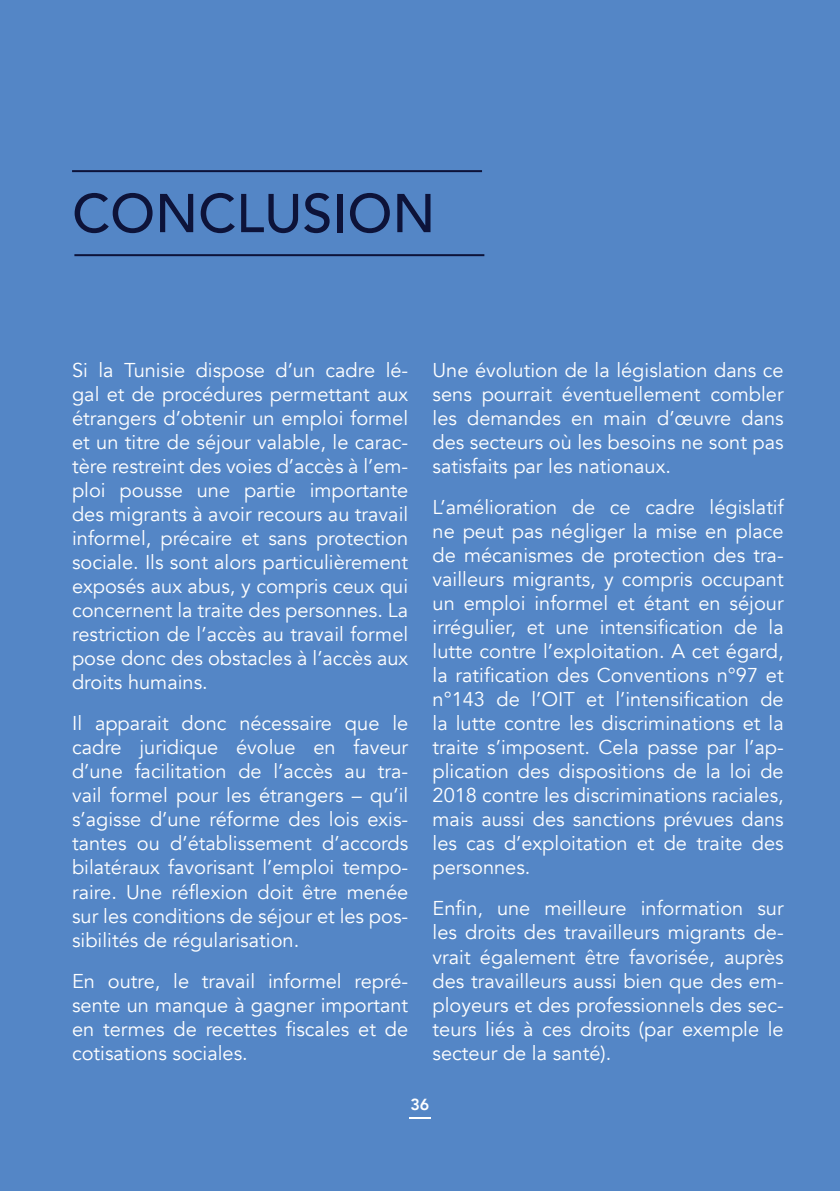
<style>
.page{position:relative;width:840px;height:1191px;background:#fff}
.page>*{position:absolute;margin:0;border:0;box-sizing:border-box;transform-origin:0 0}
.t1{font:500 54px "Avenir";color:#0d1339}
.t2{font:20px/24px "Avenir";color:#fff;text-align:justify}
.t3{font:800 16px "Avenir";color:#fff}
</style>
<div class="page">
<div style="left:0;top:0;width:839px;height:1191px;background:#5486c6"></div>
<hr style="left:74px;top:254px;width:410px;height:2px;background:#0d1339">
<hr style="left:72px;top:170px;width:410px;height:2px;background:#0d1339">
<hr style="left:409px;top:1117px;width:21px;height:2px;background:#fff">
<h1 class="t1" style="left:72px;top:167px;width:364px">CONCLUSION</h1>
<p class="t2" style="left:72px;top:359px;width:337px">Si la Tunisie dispose d’un cadre lé&shy;gal et de procédures permettant aux étrangers d’obtenir un emploi formel et un titre de séjour valable, le carac&shy;tère restreint des voies d’accès à l’em&shy;ploi pousse une partie importante des migrants à avoir recours au travail informel, précaire et sans protection sociale. Ils sont alors particulièrement exposés aux abus, y compris ceux qui concernent la traite des personnes. La restriction de l’accès au travail formel pose donc des obstacles à l’accès aux droits humains.</p>
<p class="t2" style="left:72px;top:712px;width:337px">Il apparait donc nécessaire que le cadre juridique évolue en faveur d’une facilitation de l’accès au tra&shy;vail formel pour les étrangers – qu’il s’agisse d’une réforme des lois exis&shy;tantes ou d’établissement d’accords bilatéraux favorisant l’emploi tempo&shy;raire. Une réflexion doit être menée sur les conditions de séjour et les pos&shy;sibilités de régularisation.</p>
<p class="t2" style="left:72px;top:969px;width:337px">En outre, le travail informel repré&shy;sente un manque à gagner important en termes de recettes fiscales et de cotisations sociales.</p>
<p class="t2" style="left:432px;top:359px;width:352px">Une évolution de la législation dans ce sens pourrait éventuellement combler les demandes en main d’œuvre dans des secteurs où les besoins ne sont pas satisfaits par les nationaux.</p>
<p class="t2" style="left:432px;top:496px;width:352px">L’amélioration de ce cadre législatif ne peut pas négliger la mise en place de mécanismes de protection des tra&shy;vailleurs migrants, y compris occupant un emploi informel et étant en séjour irrégulier, et une intensification de la lutte contre l’exploitation. A cet égard, la ratification des Conventions n°97 et n°143 de l’OIT et l’intensification de la lutte contre les discriminations et la traite s’imposent. Cela passe par l’ap&shy;plication des dispositions de la loi de 2018 contre les discriminations raciales, mais aussi des sanctions prévues dans les cas d’exploitation et de traite des personnes.</p>
<p class="t2" style="left:432px;top:897px;width:352px">Enfin, une meilleure information sur les droits des travailleurs migrants de&shy;vrait également être favorisée, auprès des travailleurs aussi bien que des em&shy;ployeurs et des professionnels des sec&shy;teurs liés à ces droits (par exemple le secteur de la santé).</p>
<p class="t3" style="left:410px;top:1090px;width:20px">36</p>
</div>
